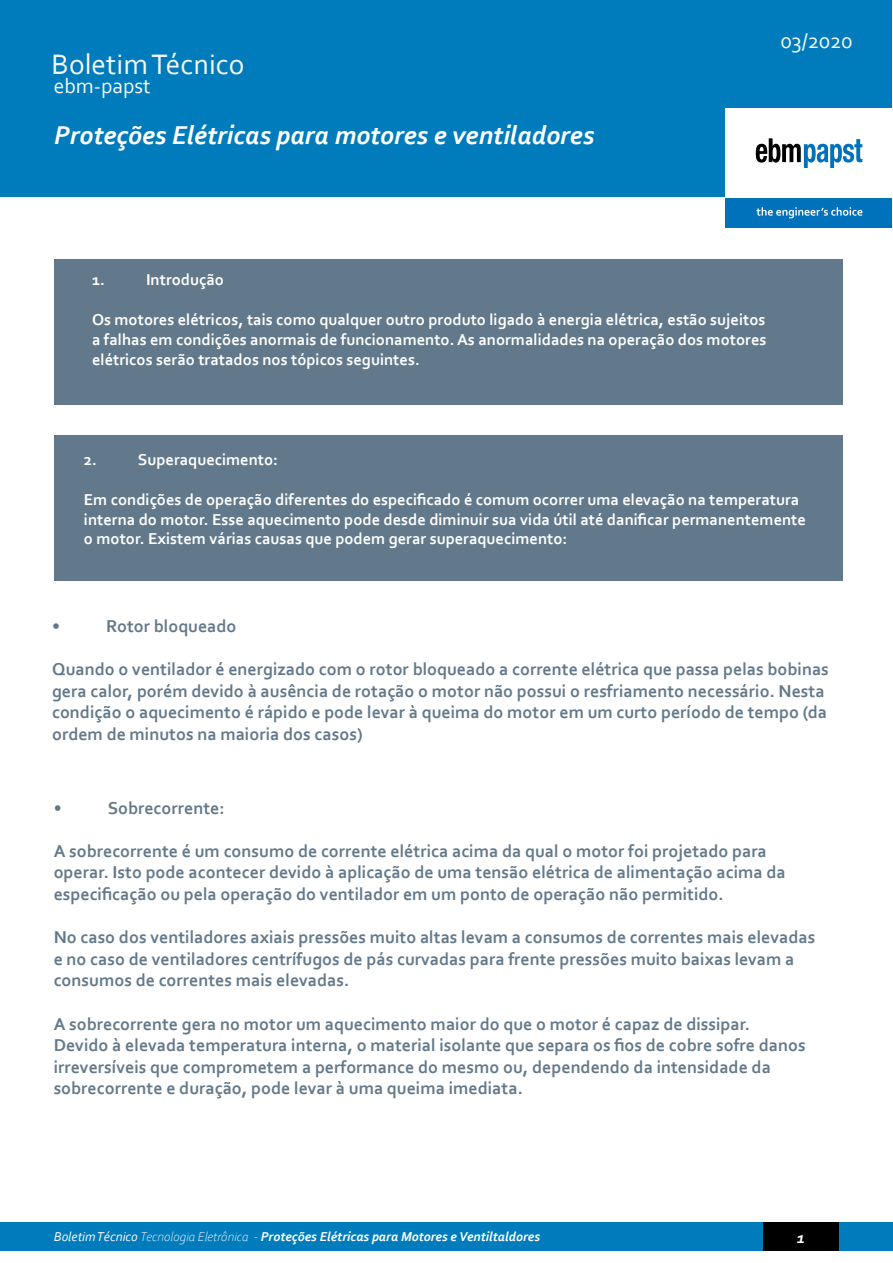
<style>
.page{position:relative;width:893px;height:1263px;background:#fff}
.page>*{position:absolute;margin:0;border:0;box-sizing:border-box;transform-origin:0 0}
.t1{font:29.55px "Corbel";color:#f7f7f7}
.t2{font:italic 700 27px "Corbel";color:#fff}
.t3{font:22.5px "Corbel";letter-spacing:-.02em;color:#f7f7f7}
.t4{font:21.6px "Corbel";color:#f7f7f7}
.t5{font:700 18px/21.6px "Corbel";color:#63798a}
.t6{font:700 16.5px/19.8px "Corbel";color:#fff;text-align:justify}
.t7{font:italic 700 16.5px "Corbel";color:#fff}
.t8{font:italic 700 13.5px "Corbel";color:#fff}
.s1{font-weight:400;color:#f7f7f7}
.s2{font-weight:300;color:#f7f7f7}
</style>
<div class="page">
<div style="left:1px;top:0;width:891px;height:196px;background:#007cbc"></div>
<div style="left:725px;top:108px;width:167px;height:90px;background:#fff"></div>
<svg style="left:756px;top:138px;width:106px;height:30px"></svg>
<div style="left:725px;top:198px;width:167px;height:29px;background:#0072bb"></div>
<svg style="left:756px;top:207px;width:106px;height:11px"></svg>
<div style="left:54px;top:259px;width:788px;height:146px;background:#62798b"></div>
<div style="left:0;top:1222px;width:893px;height:29px;background:#007cbc"></div>
<div style="left:763px;top:1222px;width:75px;height:29px;background:#000"></div>
<div style="left:54px;top:435px;width:788px;height:145px;background:#62798b"></div>
<h1 class="t1" style="left:52px;top:46px;width:194px">Boletim Técnico</h1>
<p class="t4" style="left:54px;top:72px;width:98px">ebm-papst</p>
<h2 class="t2" style="left:54px;top:118px;width:542px">Proteções Elétricas para motores e ventiladores</h2>
<p class="t3" style="left:780px;top:27px;width:74px">03/2020</p>
<p class="t6" style="left:92px;top:270px;width:14px">1.</p>
<p class="t6" style="left:146px;top:270px;width:79px">Introdução</p>
<p class="t6" style="left:92px;top:309px;width:676px">Os motores elétricos, tais como qualquer outro produto ligado à energia elétrica, estão sujeitos a falhas em condições anormais de funcionamento. As anormalidades na operação dos motores elétricos serão tratados nos tópicos seguintes.</p>
<p class="t6" style="left:84px;top:449px;width:15px">2.</p>
<p class="t6" style="left:138px;top:449px;width:142px">Superaquecimento:</p>
<p class="t6" style="left:84px;top:489px;width:724px;text-align:left">Em condições de operação diferentes do especificado é comum ocorrer uma elevação na temperatura interna do motor. Esse aquecimento pode desde diminuir sua vida útil até danificar permanentemente o motor. Existem várias causas que podem gerar superaquecimento:</p>
<p class="t5" style="left:52px;top:615px;width:9px">•</p>
<p class="t5" style="left:106px;top:615px;width:132px">Rotor bloqueado</p>
<p class="t5" style="left:52px;top:658px;width:778px">Quando o ventilador é energizado com o rotor bloqueado a corrente elétrica que passa pelas bobinas gera calor, porém devido à ausência de rotação o motor não possui o resfriamento necessário. Nesta condição o aquecimento é rápido e pode levar à queima do motor em um curto período de tempo (da ordem de minutos na maioria dos casos)</p>
<p class="t5" style="left:54px;top:796px;width:9px">•</p>
<p class="t5" style="left:108px;top:796px;width:118px">Sobrecorrente:</p>
<p class="t5" style="left:54px;top:839px;width:734px">A sobrecorrente é um consumo de corrente elétrica acima da qual o motor foi projetado para operar. Isto pode acontecer devido à aplicação de uma tensão elétrica de alimentação acima da especificação ou pela operação do ventilador em um ponto de operação não permitido.</p>
<p class="t5" style="left:54px;top:926px;width:763px">No caso dos ventiladores axiais pressões muito altas levam a consumos de correntes mais elevadas e no caso de ventiladores centrífugos de pás curvadas para frente pressões muito baixas levam a consumos de correntes mais elevadas.</p>
<p class="t5" style="left:54px;top:1012px;width:753px">A sobrecorrente gera no motor um aquecimento maior do que o motor é capaz de dissipar.<br>Devido à elevada temperatura interna, o material isolante que separa os fios de cobre sofre danos irreversíveis que comprometem a performance do mesmo ou, dependendo da intensidade da sobrecorrente e duração, pode levar à uma queima imediata.</p>
<p class="t8" style="left:54px;top:1228px;width:488px"><span class="s1">Boletim Técnico</span> <span class="s2">Tecnologia Eletrônica -</span> Proteções Elétricas para Motores e Ventiltaldores</p>
<p class="t7" style="left:797px;top:1227px;width:9px">1</p>
</div>
